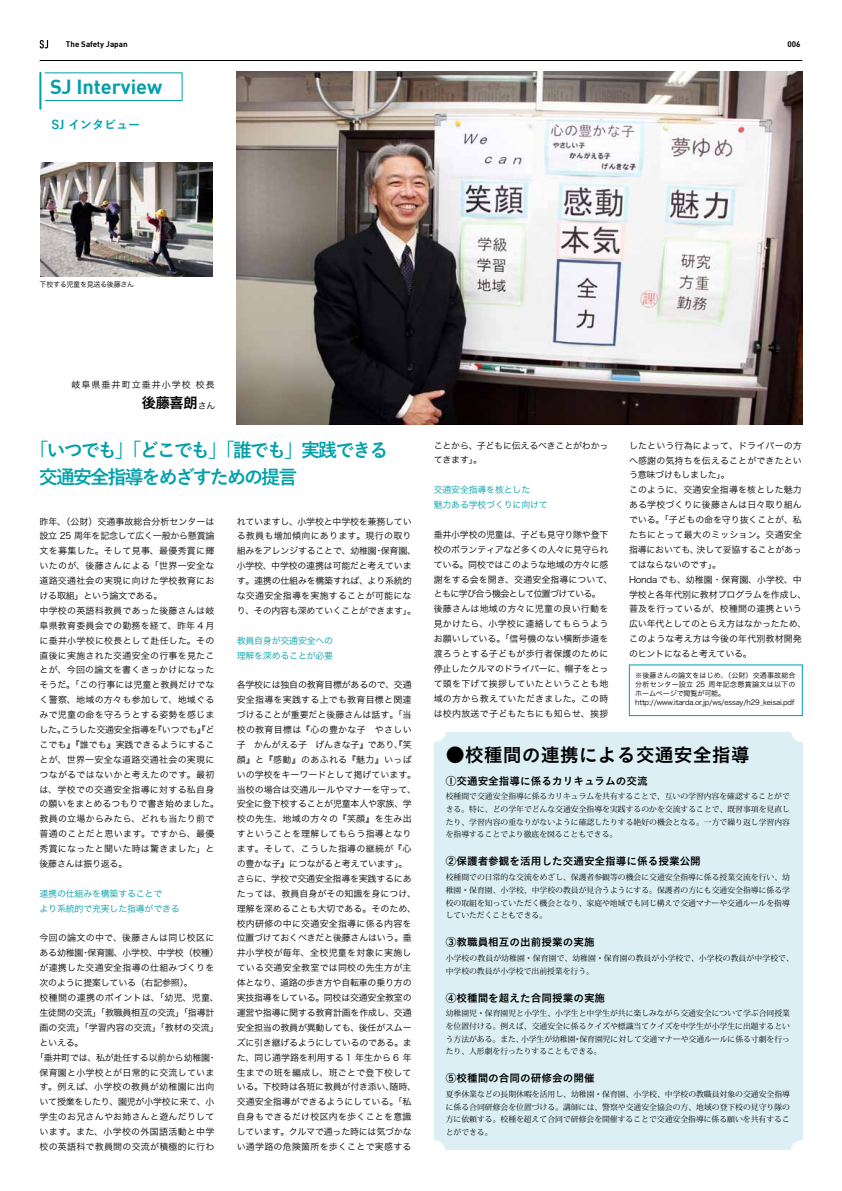
<style>
.page{position:relative;width:842px;height:1191px;background:#fff}
.page>*{position:absolute;margin:0;border:0;box-sizing:border-box;transform-origin:0 0}
.t1{font:700 20px "DIN";color:#00a0aa}
.t2{font:700 19px/26.9px "Yu Go";letter-spacing:-.1em;color:#00a0aa}
.t3{font:19px "Koburina Go Std W6";color:#000}
.t4{font:14.2px "Hira Kaku Pro N W6";color:#000}
.t5{font:700 12px "Yu Go";color:#00a0aa}
.t6{font:10.6px "Koburina Go Std W6";color:#000}
.t7{font:9px/14.9px "Hira Kaku Pro N W3";letter-spacing:.005em;color:#000}
.t8{font:9px/14.9px "Hira Kaku Pro N W3";letter-spacing:.025em;color:#000}
.t9{font:9px/14.9px "Hira Kaku Pro N W3";letter-spacing:-.025em;color:#000}
.t10{font:9px/14.9px "Hira Kaku Pro N W3";letter-spacing:-.025em;color:#00a0aa}
.t11{font:9px "Hira Kaku Pro N W3";letter-spacing:.03em;color:#000}
.t12{font:9px "Hira Kaku Pro N W3";letter-spacing:.035em;color:#000}
.t13{font:9px "Hira Kaku Pro N W3";letter-spacing:.115em;color:#000}
.t14{font:700 8px "DIN";color:#000}
.t15{font:7.8px/12.8px "Koz Min Pro";letter-spacing:.005em;color:#000;text-align:justify}
.t16{font:7.1px/9.2px "Hira Kaku Pro N W3";letter-spacing:-.025em;color:#000}
.t17{font:7.1px "Hira Kaku Pro N W3";letter-spacing:-.05em;color:#000}
.s1{font-family:"Hira Kaku Pro N W3";font-size:9px}
</style>
<div class="page">
<div style="left:434px;top:731px;width:368px;height:418px;background:#dbeff4"></div>
<div style="left:424px;top:1140px;width:21px;height:21px;background:#fff;border-radius:50%"></div>
<div style="left:791px;top:1140px;width:21px;height:21px;background:#fff;border-radius:50%"></div>
<div style="left:424px;top:720px;width:22px;height:22px;background:#fff;border-radius:50%"></div>
<div style="left:791px;top:720px;width:21px;height:22px;background:#fff;border-radius:50%"></div>
<svg style="left:40px;top:40px;width:8px;height:8px"></svg>
<hr style="left:40px;top:60px;width:762px;height:1px;background:#000">
<div style="left:45px;top:72px;width:138px;height:29px;border:1px solid #00a0aa"></div>
<hr style="left:39px;top:73px;width:2px;height:36px;background:#00a0aa">
<div style="left:629px;top:664px;width:174px;height:52px;border:1px solid #00a0aa"></div>
<img style="left:237px;top:72px;width:565px;height:353px">
<img style="left:40px;top:162px;width:173px;height:115px">
<p class="t14" style="left:66px;top:38px;width:63px">The Safety Japan</p>
<p class="t14" style="left:787px;top:39px;width:15px">006</p>
<h1 class="t1" style="left:50px;top:73px;width:114px">SJ Interview</h1>
<h3 class="t5" style="left:52px;top:118px;width:90px">SJ インタビュー</h3>
<p class="t17" style="left:40px;top:278px;width:96px">下校する児童を見送る後藤さん</p>
<p class="t13" style="left:72px;top:376px;width:145px">岐阜県垂井町立垂井小学校 校長</p>
<h3 class="t4" style="left:142px;top:390px;width:75px">後藤喜朗<span class="s1">さん</span></h3>
<h2 class="t2" style="left:39px;top:437px;width:351px;text-indent:-9px">「いつでも」「どこでも」「誰でも」実践できる交通安全指導をめざすための提言</h2>
<p class="t9" style="left:237px;top:513px;width:181px">れていますし、小学校と中学校を兼務している教員も増加傾向にあります。現行の取り組みをアレンジすることで、幼稚園・保育園、小学校、中学校の連携は可能だと考えています。連携の仕組みを構築すれば、より系統的な交通安全指導を実施することが可能になり、その内容も深めていくことができます」。</p>
<p class="t10" style="left:237px;top:632px;width:98px">教員自身が交通安全への理解を深めることが必要</p>
<p class="t7" style="left:237px;top:677px;width:181px">各学校には独自の教育目標があるので、交通安全指導を実践する上でも教育目標と関連づけることが重要だと後藤さんは話す。「当校の教育目標は『心の豊かな子　やさしい子　かんがえる子　げんきな子』であり、『笑顔』と『感動』のあふれる『魅力』いっぱいの学校をキーワードとして掲げています。当校の場合は交通ルールやマナーを守って、安全に登下校することが児童本人や家族、学校の先生、地域の方々の『笑顔』を生み出すということを理解してもらう指導となります。そして、こうした指導の継続が『心の豊かな子』につながると考えています」。さらに、学校で交通安全指導を実践するにあたっては、教員自身がその知識を身につけ、理解を深めることも大切である。そのため、校内研修の中に交通安全指導に係る内容を位置づけておくべきだと後藤さんはいう。垂井小学校が毎年、全校児童を対象に実施している交通安全教室では同校の先生方が主体となり、道路の歩き方や自転車の乗り方の実技指導をしている。同校は交通安全教室の運営や指導に関する教育計画を作成し、交通安全担当の教員が異動しても、後任がスムーズに引き継げるようにしているのである。また、同じ通学路を利用する 1 年生から 6 年生までの班を編成し、班ごとで登下校している。下校時は各班に教員が付き添い、随時、交通安全指導ができるようにしている。「私自身もできるだけ校区内を歩くことを意識しています。クルマで通った時には気づかない通学路の危険箇所を歩くことで実感する</p>
<p class="t8" style="left:40px;top:513px;width:181px">昨年、（公財）交通事故総合分析センターは設立 25 周年を記念して広く一般から懸賞論文を募集した。そして見事、最優秀賞に輝いたのが、後藤さんによる「世界一安全な道路交通社会の実現に向けた学校教育における取組」という論文である。<br>中学校の英語科教員であった後藤さんは岐阜県教育委員会での勤務を経て、昨年 4 月に垂井小学校に校長として赴任した。その直後に実施された交通安全の行事を見たことが、今回の論文を書くきっかけになったそうだ。「この行事には児童と教員だけでなく警察、地域の方々も参加して、地域ぐるみで児童の命を守ろうとする姿勢を感じました。こうした交通安全指導を『いつでも』『どこでも』『誰でも』実践できるようにすることが、世界一安全な道路交通社会の実現につながるではないかと考えたのです。最初は、学校での交通安全指導に対する私自身の願いをまとめるつもりで書き始めました。教員の立場からみたら、どれも当たり前で普通のことだと思います。ですから、最優秀賞になったと聞いた時は驚きました」と後藤さんは振り返る。</p>
<p class="t10" style="left:40px;top:885px;width:142px">連携の仕組みを構築することで<br>より系統的で充実した指導ができる</p>
<p class="t8" style="left:40px;top:930px;width:176px">今回の論文の中で、後藤さんは同じ校区に</p>
<p class="t9" style="left:40px;top:945px;width:181px">ある幼稚園・保育園、小学校、中学校（校種）</p>
<p class="t8" style="left:40px;top:959px;width:176px">が連携した交通安全指導の仕組みづくりを</p>
<p class="t9" style="left:40px;top:974px;width:155px">次のように提案している（右記参照）。</p>
<p class="t12" style="left:40px;top:989px;width:181px">校種間の連携のポイントは、「幼児、児童、</p>
<p class="t9" style="left:40px;top:1004px;width:176px">生徒間の交流」「教職員相互の交流」「指導計</p>
<p class="t7" style="left:40px;top:1019px;width:181px">画の交流」「学習内容の交流」「教材の交流」</p>
<p class="t7" style="left:40px;top:1034px;width:46px">といえる。</p>
<p class="t9" style="left:35px;top:1049px;width:183px">「垂井町では、私が赴任する以前から幼稚園・</p>
<p class="t8" style="left:40px;top:1064px;width:176px">保育園と小学校とが日常的に交流していま</p>
<p class="t11" style="left:40px;top:1079px;width:176px">す。例えば、小学校の教員が幼稚園に出向</p>
<p class="t9" style="left:40px;top:1093px;width:176px">いて授業をしたり、園児が小学校に来て、小</p>
<p class="t8" style="left:40px;top:1108px;width:176px">学生のお兄さんやお姉さんと遊んだりして</p>
<p class="t11" style="left:40px;top:1123px;width:176px">います。また、小学校の外国語活動と中学</p>
<p class="t8" style="left:40px;top:1138px;width:176px">校の英語科で教員間の交流が積極的に行わ</p>
<p class="t9" style="left:434px;top:437px;width:176px">ことから、子どもに伝えるべきことがわかってきます」。</p>
<p class="t10" style="left:434px;top:482px;width:116px">交通安全指導を核とした<br>魅力ある学校づくりに向けて</p>
<p class="t7" style="left:434px;top:526px;width:181px">垂井小学校の児童は、子ども見守り隊や登下校のボランティアなど多くの人々に見守られている。同校ではこのような地域の方々に感謝をする会を開き、交通安全指導について、ともに学び合う機会として位置づけている。<br>後藤さんは地域の方々に児童の良い行動を見かけたら、小学校に連絡してもらうようお願いしている。「信号機のない横断歩道を渡ろうとする子どもが歩行者保護のために停止したクルマのドライバーに、帽子をとって頭を下げて挨拶していたということも地域の方から教えていただきました。この時は校内放送で子どもたちにも知らせ、挨拶</p>
<p class="t7" style="left:629px;top:437px;width:179px">したという行為によって、ドライバーの方へ感謝の気持ちを伝えることができたという意味づけもしました」。<br>このように、交通安全指導を核とした魅力ある学校づくりに後藤さんは日々取り組んでいる。「子どもの命を守り抜くことが、私たちにとって最大のミッション。交通安全指導においても、決して妥協することがあってはならないのです」。<br>Honda でも、幼稚園・保育園、小学校、中学校と各年代別に教材プログラムを作成し、普及を行っているが、校種間の連携という広い年代としてのとらえ方はなかったため、このような考え方は今後の年代別教材開発のヒントになると考えている。</p>
<p class="t16" style="left:635px;top:670px;width:162px">※後藤さんの論文をはじめ、（公財）交通事故総合分析センター設立 25 周年記念懸賞論文は以下のホームページで閲覧が可能。http://www.itarda.or.jp/ws/essay/h29_keisai.pdf</p>
<h2 class="t3" style="left:446px;top:740px;width:305px">●校種間の連携による交通安全指導</h2>
<p class="t6" style="left:446px;top:772px;width:203px">①交通安全指導に係るカリキュラムの交流</p>
<p class="t15" style="left:446px;top:789px;width:346px">校種間で交通安全指導に係るカリキュラムを共有することで、互いの学習内容を確認することができる。特に、どの学年でどんな交通安全指導を実践するのかを交流することで、既習事項を見直したり、学習内容の重なりがないように確認したりする絶好の機会となる。一方で繰り返し学習内容を指導することでより徹底を図ることもできる。</p>
<p class="t6" style="left:446px;top:853px;width:257px">②保護者参観を活用した交通安全指導に係る授業公開</p>
<p class="t15" style="left:446px;top:870px;width:346px">校種間での日常的な交流をめざし、保護者参観等の機会に交通安全指導に係る授業交流を行い、幼稚園・保育園、小学校、中学校の教員が見合うようにする。保護者の方にも交通安全指導に係る学校の取組を知っていただく機会となり、家庭や地域でも同じ構えで交通マナーや交通ルールを指導していただくこともできる。</p>
<p class="t6" style="left:446px;top:934px;width:150px">③教職員相互の出前授業の実施</p>
<p class="t15" style="left:446px;top:951px;width:350px">小学校の教員が幼稚園・保育園で、幼稚園・保育園の教員が小学校で、小学校の教員が中学校で、中学校の教員が小学校で出前授業を行う。</p>
<p class="t6" style="left:446px;top:989px;width:161px">④校種間を超えた合同授業の実施</p>
<p class="t15" style="left:446px;top:1006px;width:346px">幼稚園児・保育園児と小学生、小学生と中学生が共に楽しみながら交通安全について学ぶ合同授業を位置付ける。例えば、交通安全に係るクイズや標識当てクイズを中学生が小学生に出題するという方法がある。また、小学生が幼稚園・保育園児に対して交通マナーや交通ルールに係る寸劇を行ったり、人形劇を行ったりすることもできる。</p>
<p class="t6" style="left:446px;top:1070px;width:150px">⑤校種間の合同の研修会の開催</p>
<p class="t15" style="left:446px;top:1087px;width:346px">夏季休業などの長期休暇を活用し、幼稚園・保育園、小学校、中学校の教職員対象の交通安全指導に係る合同研修会を位置づける。講師には、警察や交通安全協会の方、地域の登下校の見守り隊の方に依頼する。校種を超えて合同で研修会を開催することで交通安全指導に係る願いを共有することができる。</p>
</div>
